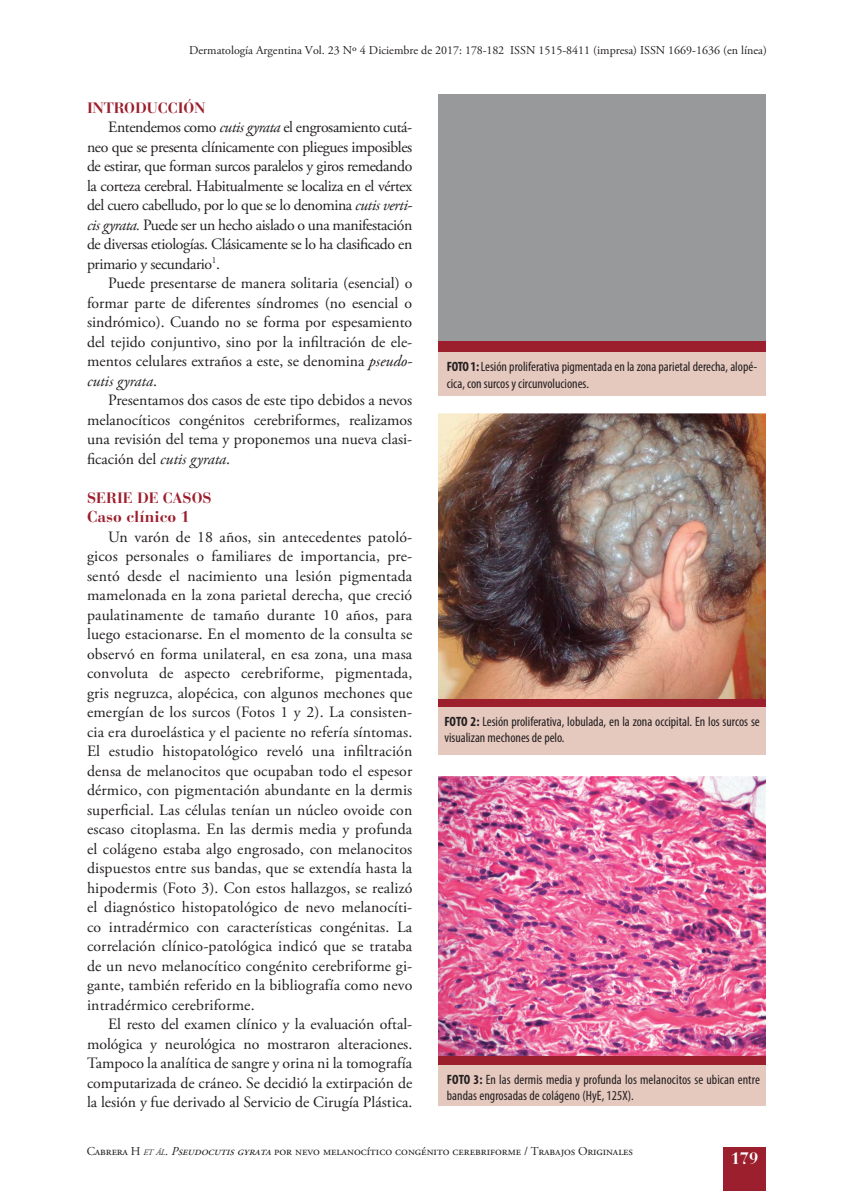
<style>
.page{position:relative;width:851px;height:1191px;background:#fff}
.page>*{position:absolute;margin:0;border:0;box-sizing:border-box;transform-origin:0 0}
.t1{font:700 16.5px "Bauer Bodoni Std";color:#fff}
.t2{font:15.75px/19.5px "Adobe Garamond Pro";color:#231f20;text-align:justify}
.t3{font:700 15.75px "Bauer Bodoni Std";color:#9c1f2d}
.t4{font:700 15px "Bauer Bodoni Std";color:#9c1f2d}
.t5{font:condensed 13.5px/16.2px "Myriad Pro";color:#231f20}
.t6{font:12px "Adobe Garamond Pro";color:#231f20}
.s1{font-style:italic}
.s2{font-weight:700}
.s3{font-style:italic;font-size:8.4px}
</style>
<div class="page">
<div style="left:723px;top:1146px;width:42px;height:45px;background:#9c1f2d"></div>
<div style="left:438px;top:94px;width:327px;height:253px;background:#98999a"></div>
<div style="left:438px;top:341px;width:327px;height:12px;background:#9c1f2d"></div>
<div style="left:438px;top:353px;width:327px;height:43px;background:#e5c8be"></div>
<img style="left:438px;top:414px;width:327px;height:285px">
<div style="left:438px;top:699px;width:327px;height:8px;background:#9c1f2d"></div>
<div style="left:438px;top:707px;width:327px;height:48px;background:#e5c8be"></div>
<img style="left:438px;top:776px;width:327px;height:280px">
<div style="left:438px;top:1056px;width:327px;height:9px;background:#9c1f2d"></div>
<div style="left:438px;top:1065px;width:327px;height:41px;background:#e5c8be"></div>
<p class="t6" style="left:189px;top:43px;width:579px">Dermatología Argentina Vol. 23 Nº 4 Diciembre de 2017: 178-182 ISSN 1515-8411 (impresa) ISSN 1669-1636 (en línea)</p>
<p class="t4" style="left:87px;top:98px;width:120px">INTRODUCCIÓN</p>
<p class="t2" style="left:87px;top:118px;width:327px;text-indent:21px">Entendemos como <span class="s1">cutis gyrata</span> el engrosamiento cutá&shy;neo que se presenta clínicamente con pliegues imposibles de estirar, que forman surcos paralelos y giros remedando la corteza cerebral. Habitualmente se localiza en el vértex del cuero cabelludo, por lo que se lo denomina <span class="s1">cutis verti&shy;cis gyrata.</span> Puede ser un hecho aislado o una manifestación de diversas etiologías. Clásicamente se lo ha clasificado en primario y secundario<sup>1</sup>.</p>
<p class="t2" style="left:87px;top:274px;width:327px;text-indent:21px">Puede presentarse de manera solitaria (esencial) o formar parte de diferentes síndromes (no esencial o sindrómico). Cuando no se forma por espesamiento del tejido conjuntivo, sino por la infiltración de ele&shy;mentos celulares extraños a este, se denomina <span class="s1">pseudo&shy;cutis gyrata</span>.</p>
<p class="t2" style="left:87px;top:391px;width:327px;text-indent:21px">Presentamos dos casos de este tipo debidos a nevos melanocíticos congénitos cerebriformes, realizamos una revisión del tema y proponemos una nueva clasi&shy;ficación del <span class="s1">cutis gyrata</span>.</p>
<p class="t4" style="left:87px;top:488px;width:126px">SERIE DE CASOS</p>
<p class="t3" style="left:87px;top:507px;width:104px">Caso clínico 1</p>
<p class="t2" style="left:87px;top:527px;width:327px;text-indent:21px">Un varón de 18 años, sin antecedentes patoló&shy;gicos personales o familiares de importancia, pre&shy;sentó desde el nacimiento una lesión pigmentada mamelonada en la zona parietal derecha, que creció paulatinamente de tamaño durante 10 años, para luego estacionarse. En el momento de la consulta se observó en forma unilateral, en esa zona, una masa convoluta de aspecto cerebriforme, pigmentada, gris negruzca, alopécica, con algunos mechones que emergían de los surcos (Fotos 1 y 2). La consisten&shy;cia era duroelástica y el paciente no refería síntomas.<br>El estudio histopatológico reveló una infiltración densa de melanocitos que ocupaban todo el espesor dérmico, con pigmentación abundante en la dermis superficial. Las células tenían un núcleo ovoide con escaso citoplasma. En las dermis media y profunda el colágeno estaba algo engrosado, con melanocitos dispuestos entre sus bandas, que se extendía hasta la hipodermis (Foto 3). Con estos hallazgos, se realizó el diagnóstico histopatológico de nevo melanocíti&shy;co intradérmico con características congénitas. La correlación clínico-patológica indicó que se trataba de un nevo melanocítico congénito cerebriforme gi&shy;gante, también referido en la bibliografía como nevo intradérmico cerebriforme.</p>
<p class="t2" style="left:87px;top:1015px;width:327px;text-indent:21px">El resto del examen clínico y la evaluación oftal&shy;mológica y neurológica no mostraron alteraciones.<br>Tampoco la analítica de sangre y orina ni la tomografía computarizada de cráneo. Se decidió la extirpación de la lesión y fue derivado al Servicio de Cirugía Plástica.</p>
<p class="t5" style="left:446px;top:359px;width:312px"><span class="s2">FOTO 1:</span> Lesión proliferativa pigmentada en la zona parietal derecha, alopé&shy;cica, con surcos y circunvoluciones.</p>
<p class="t5" style="left:444px;top:713px;width:317px"><span class="s2">FOTO 2:</span> Lesión proliferativa, lobulada, en la zona occipital. En los surcos se visualizan mechones de pelo.</p>
<p class="t5" style="left:447px;top:1071px;width:314px"><span class="s2">FOTO 3:</span> En las dermis media y profunda los melanocitos se ubican entre bandas engrosadas de colágeno (HyE, 125X).</p>
<p class="t6" style="left:87px;top:1144px;width:547px">Cabrera H <span class="s3">et ál</span><span class="s1">.</span> <span class="s1">Pseudocutisgyrata</span>por nevo melanocítico congénito cerebriforme / Trabajos Originales</p>
<p class="t1" style="left:730px;top:1148px;width:29px">179</p>
</div>
